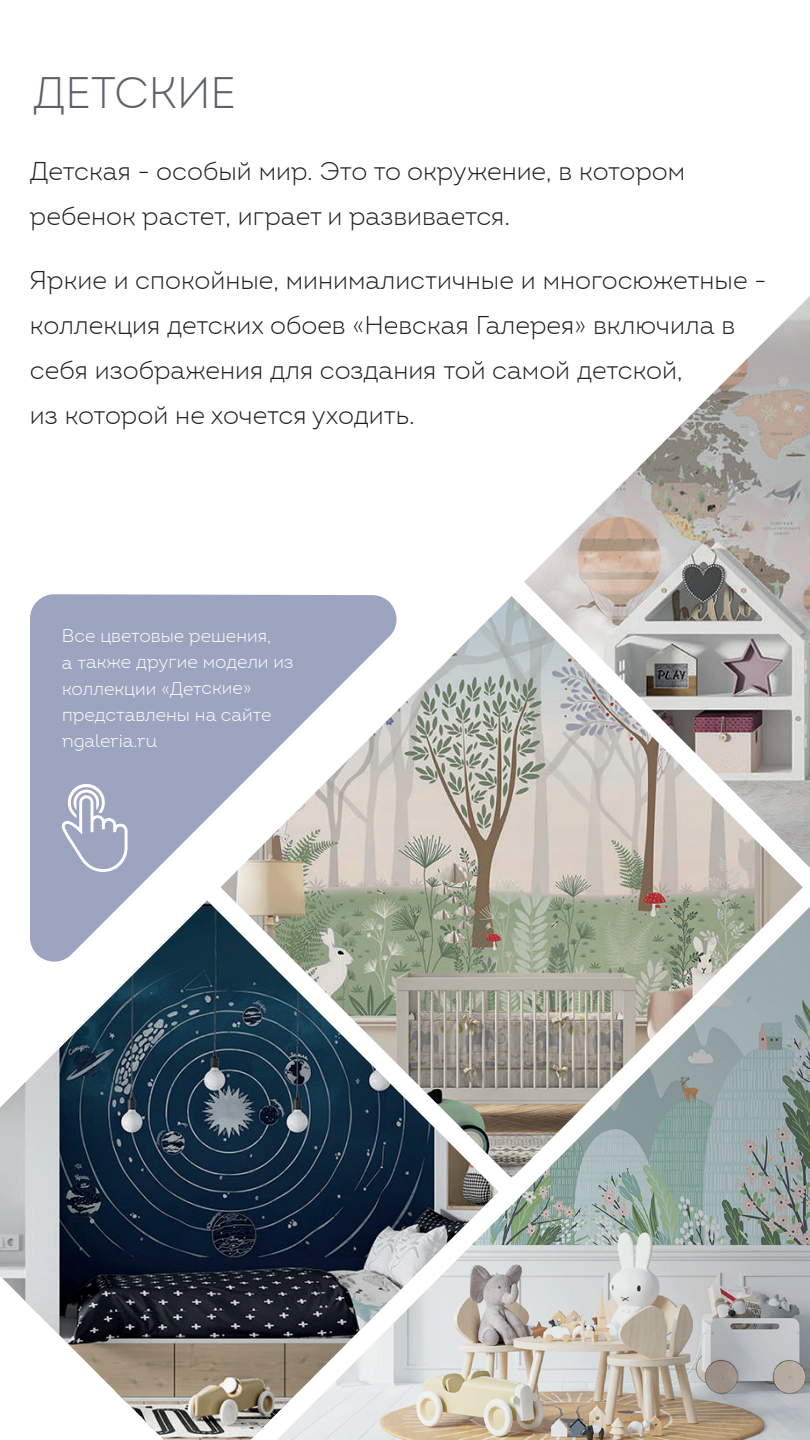
<style>
.page{position:relative;width:810px;height:1440px;background:#fff}
.page>*{position:absolute;margin:0;border:0;box-sizing:border-box;transform-origin:0 0}
.t1{font:45px "Intro Trial Lt";color:#5d616d}
.t2{font:26.25px/45px "Intro Trial Lt";color:#231f20}
.t3{font:18.75px/26.2px "Intro Trial Lt";color:#fff}
</style>
<div class="page">
<img style="left:397px;top:596px;width:406px;height:311px">
<img style="left:0;top:901px;width:498px;height:539px">
<img style="left:524px;top:296px;width:286px;height:572px">
<img style="left:277px;top:907px;width:533px;height:533px">
<svg style="left:30px;top:594px;width:367px;height:368px;fill:#9da4c0"></svg>
<svg style="left:62px;top:784px;width:66px;height:89px"></svg>
<h1 class="t1" style="left:33px;top:68px;width:205px">ДЕТСКИЕ</h1>
<p class="t2" style="left:30px;top:149px;width:657px">Детская - особый мир. Это то окружение, в котором ребенок растет, играет и развивается.</p>
<p class="t2" style="left:30px;top:257px;width:738px">Яркие и спокойные, минималистичные и многосюжетные - коллекция детских обоев «Невская Галерея» включила в себя изображения для создания той самой детской,<br>из которой не хочется уходить.</p>
<p class="t3" style="left:62px;top:623px;width:233px">Все цветовые решения,<br>а также другие модели из коллекции «Детские» представлены на сайте ngaleria.ru</p>
</div>
